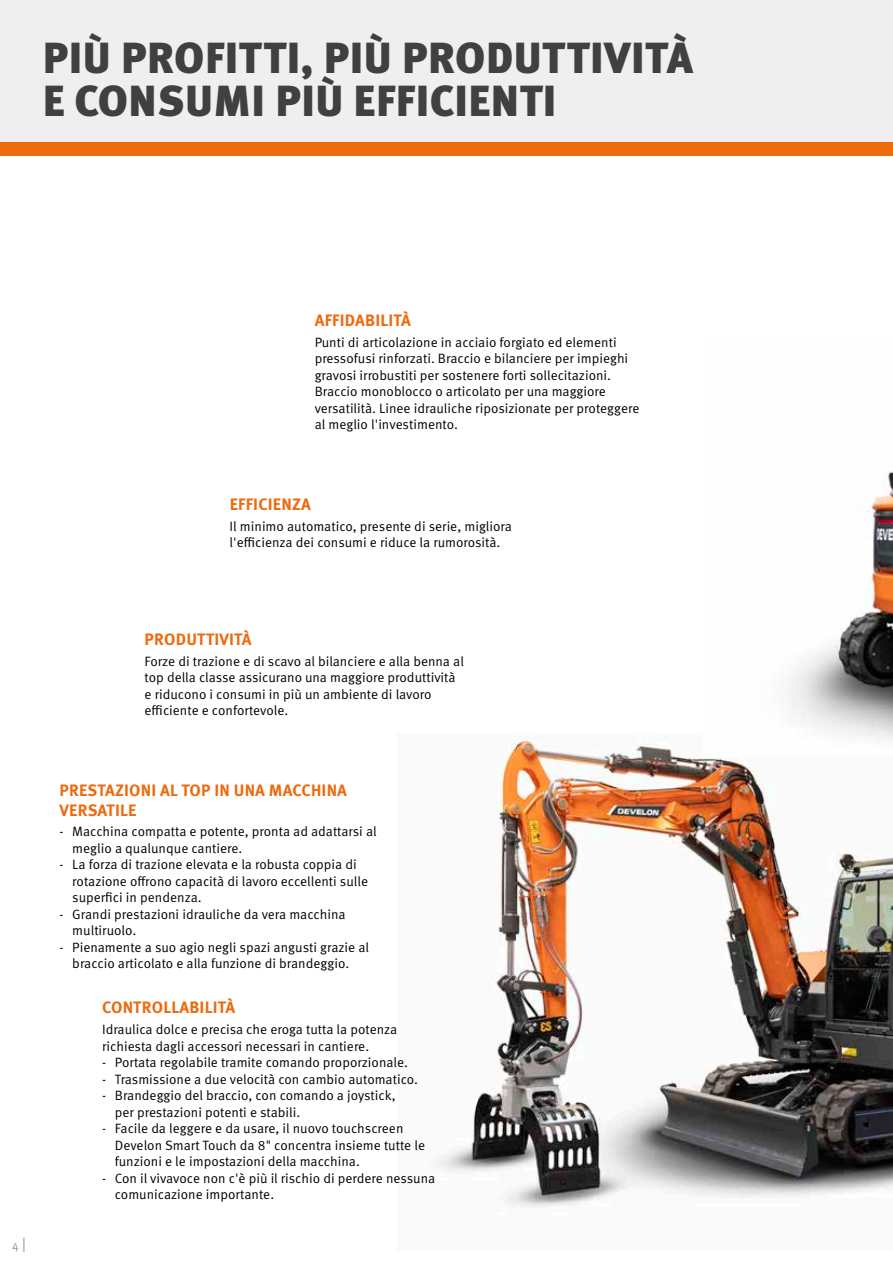
<style>
.page{position:relative;width:893px;height:1263px;background:#fff}
.page>*{position:absolute;margin:0;border:0;box-sizing:border-box;transform-origin:0 0}
.t1{font:900 43.5px/43.5px "Meta Pro";letter-spacing:.01em;color:#423f41}
.t2{font:700 16.5px/19.5px "Meta Pro";letter-spacing:.01em;color:#ed6a0f}
.t3{font:13.5px/16.5px "Meta Pro Norm";color:#000}
.t4{font:12px "Meta Pro Norm";color:#979296}
.s1{font-size:15px}
</style>
<div class="page">
<img style="left:438px;top:734px;width:455px;height:473px">
<img style="left:704px;top:471px;width:189px;height:285px">
<div style="left:0;top:141px;width:893px;height:15px;background:#ed6a0f"></div>
<div style="left:0;top:0;width:893px;height:141px;background:#efefef"></div>
<h1 class="t1" style="left:43px;top:34px;width:652px">PIÙ PROFITTI, PIÙ PRODUTTIVITÀ<br>E CONSUMI PIÙ EFFICIENTI</h1>
<p class="t4" style="left:12px;top:1235px;width:15px">4 <span class="s1">|</span></p>
<p class="t2" style="left:315px;top:309px;width:98px">AFFIDABILITÀ</p>
<p class="t3" style="left:315px;top:333px;width:326px">Punti di articolazione in acciaio forgiato ed elementi pressofusi rinforzati. Braccio e bilanciere per impieghi gravosi irrobustiti per sostenere forti sollecitazioni.<br>Braccio monoblocco o articolato per una maggiore versatilità. Linee idrauliche riposizionate per proteggere al meglio l'investimento.</p>
<p class="t2" style="left:230px;top:494px;width:83px">EFFICIENZA</p>
<p class="t3" style="left:230px;top:517px;width:284px">Il minimo automatico, presente di serie, migliora l'efficienza dei consumi e riduce la rumorosità.</p>
<p class="t2" style="left:145px;top:628px;width:109px">PRODUTTIVITÀ</p>
<p class="t3" style="left:145px;top:652px;width:321px">Forze di trazione e di scavo al bilanciere e alla benna al top della classe assicurano una maggiore produttività e riducono i consumi in più un ambiente di lavoro efficiente e confortevole.</p>
<p class="t2" style="left:60px;top:780px;width:289px">PRESTAZIONI AL TOP IN UNA MACCHINA<br>VERSATILE</p>
<p class="t3" style="left:72px;top:823px;width:306px;text-indent:-13px">- Macchina compatta e potente, pronta ad adattarsi al meglio a qualunque cantiere.</p>
<p class="t3" style="left:72px;top:856px;width:297px;text-indent:-13px">- La forza di trazione elevata e la robusta coppia di rotazione offrono capacità di lavoro eccellenti sulle superfici in pendenza.</p>
<p class="t3" style="left:72px;top:905px;width:275px;text-indent:-13px">- Grandi prestazioni idrauliche da vera macchina multiruolo.</p>
<p class="t3" style="left:60px;top:938px;width:311px;text-align:center">- Pienamente a suo agio negli spazi angusti grazie al braccio articolato e alla funzione di brandeggio.</p>
<p class="t2" style="left:102px;top:997px;width:135px">CONTROLLABILITÀ</p>
<p class="t3" style="left:102px;top:1020px;width:297px">Idraulica dolce e precisa che eroga tutta la potenza richiesta dagli accessori necessari in cantiere.</p>
<p class="t3" style="left:102px;top:1053px;width:307px">- Portata regolabile tramite comando proporzionale.</p>
<p class="t3" style="left:102px;top:1070px;width:317px">- Trasmissione a due velocità con cambio automatico.</p>
<p class="t3" style="left:115px;top:1086px;width:282px;text-indent:-13px">- Brandeggio del braccio, con comando a joystick, per prestazioni potenti e stabili.</p>
<p class="t3" style="left:115px;top:1119px;width:312px;text-indent:-13px">- Facile da leggere e da usare, il nuovo touchscreen<br>Develon Smart Touch da 8" concentra insieme tutte le funzioni e le impostazioni della macchina.</p>
<p class="t3" style="left:115px;top:1169px;width:322px;text-indent:-13px">- Con il vivavoce non c'è più il rischio di perdere nessuna comunicazione importante.</p>
</div>
